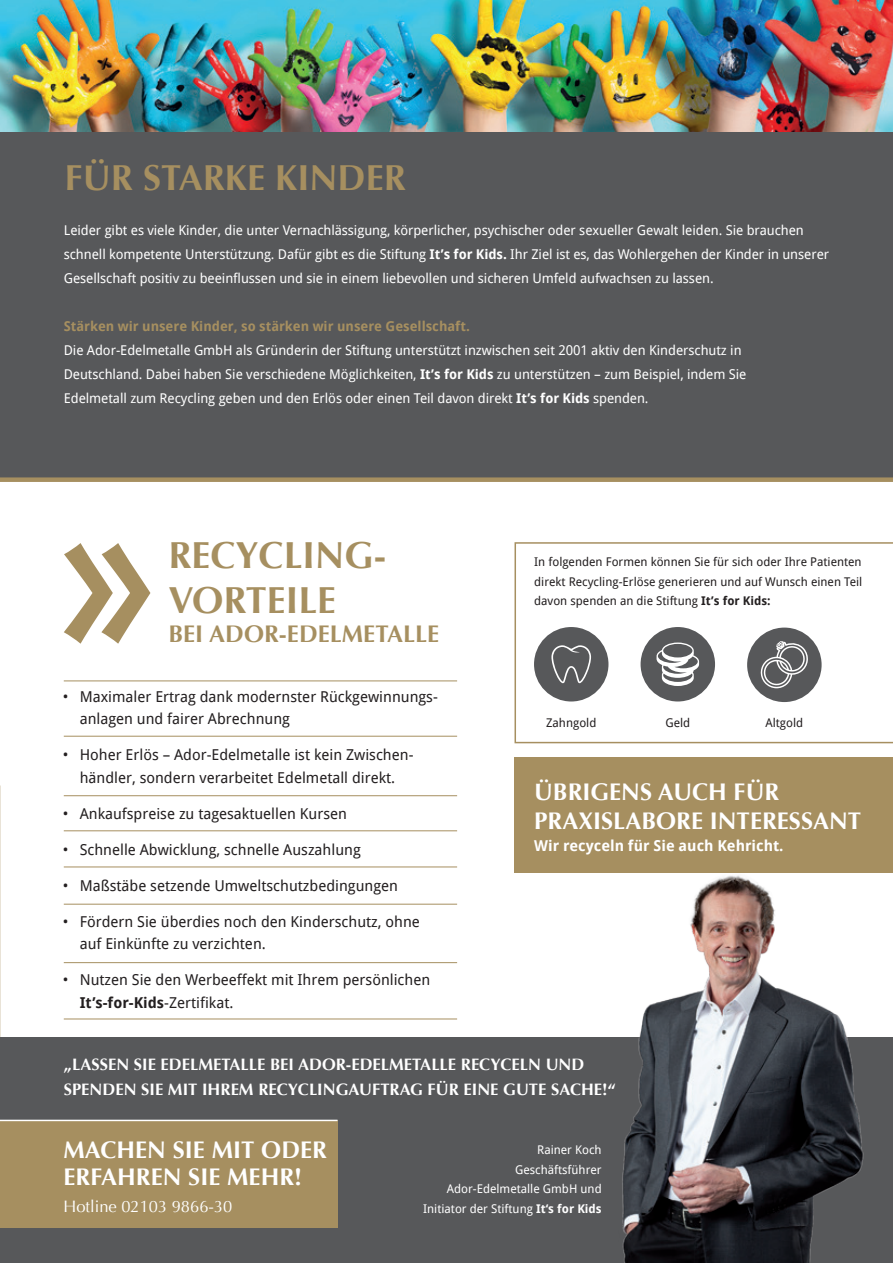
<style>
.page{position:relative;width:893px;height:1263px;background:#fff}
.page>*{position:absolute;margin:0;border:0;box-sizing:border-box;transform-origin:0 0}
.t1{font:700 37.5px/45px "Optima";letter-spacing:.005em;color:#a68f60}
.t2{font:700 36px "Optima";letter-spacing:.005em;color:#a68f60}
.t3{font:700 24px/28.8px "Optima";letter-spacing:.005em;color:#fff}
.t4{font:700 24px "Optima";letter-spacing:.005em;color:#a68f60}
.t5{font:700 16.5px/25.5px "Optima";letter-spacing:.005em;color:#fff}
.t6{font:16.5px "Optima";color:#fff}
.t7{font:15px/22.5px "Droid Sans";color:#231f20}
.t8{font:700 15px "Droid Sans";color:#fff}
.t9{font:13.5px/24px "Droid Sans";letter-spacing:-.005em;color:#fff}
.t10{font:700 13.5px "Droid Sans";color:#a68f60}
.t11{font:12px/19.5px "Droid Sans";color:#231f20;text-align:justify}
.t12{font:12px/19.5px "Droid Sans";color:#fff;text-align:right}
.s1{font-weight:700}
</style>
<div class="page">
<div style="left:0;top:119px;width:893px;height:360px;background:#57585a"></div>
<img style="left:0;top:0;width:893px;height:132px">
<svg style="left:64px;top:543px;width:86px;height:101px"></svg>
<div style="left:0;top:477px;width:893px;height:5px;background:#a68f60"></div>
<hr style="left:64px;top:736px;width:393px;height:1px;background:#a68f60">
<hr style="left:64px;top:680px;width:393px;height:1px;background:#a68f60">
<hr style="left:64px;top:795px;width:393px;height:1px;background:#a68f60">
<hr style="left:64px;top:830px;width:393px;height:1px;background:#a68f60">
<hr style="left:64px;top:866px;width:393px;height:1px;background:#a68f60">
<hr style="left:64px;top:904px;width:393px;height:1px;background:#a68f60">
<hr style="left:64px;top:962px;width:393px;height:1px;background:#a68f60">
<hr style="left:64px;top:1018px;width:393px;height:1px;background:#a68f60">
<svg style="left:514px;top:542px;width:379px;height:201px"></svg>
<div style="left:534px;top:627px;width:74px;height:74px;background:#57585a;border-radius:50%"></div>
<svg style="left:551px;top:645px;width:40px;height:38px"></svg>
<div style="left:641px;top:627px;width:74px;height:74px;background:#57585a;border-radius:50%"></div>
<svg style="left:656px;top:642px;width:43px;height:44px"></svg>
<div style="left:747px;top:628px;width:75px;height:74px;background:#57585a;border-radius:50%"></div>
<svg style="left:761px;top:641px;width:47px;height:47px"></svg>
<div style="left:514px;top:757px;width:379px;height:115px;background:#a68f60"></div>
<div style="left:0;top:1037px;width:893px;height:226px;background:#57585a"></div>
<img style="left:618px;top:872px;width:248px;height:391px">
<div style="left:0;top:1120px;width:338px;height:108px;background:#a68f60"></div>
<hr style="left:0;top:1120px;width:338px;height:1px;background:#fff">
<h2 class="t2" style="left:65px;top:157px;width:343px">FÜR STARKE KINDER</h2>
<p class="t9" style="left:64px;top:218px;width:767px">Leider gibt es viele Kinder, die unter Vernachlässigung, körperlicher, psychischer oder sexueller Gewalt leiden. Sie brauchen schnell kompetente Unterstützung. Dafür gibt es die Stiftung <span class="s1">It’s for Kids.</span> Ihr Ziel ist es, das Wohlergehen der Kinder in unserer<br>Gesellschaft positiv zu beeinflussen und sie in einem liebevollen und sicheren Umfeld aufwachsen zu lassen.</p>
<p class="t10" style="left:64px;top:318px;width:408px">Stärken wir unsere Kinder, so stärken wir unsere Gesellschaft.</p>
<p class="t9" style="left:64px;top:338px;width:684px">Die Ador-Edelmetalle GmbH als Gründerin der Stiftung unterstützt inzwischen seit 2001 aktiv den Kinderschutz in<br>Deutschland. Dabei haben Sie verschiedene Möglichkeiten, <span class="s1">It’s for Kids</span> zu unterstützen – zum Beispiel, indem Sie<br>Edelmetall zum Recycling geben und den Erlös oder einen Teil davon direkt <span class="s1">It’s for Kids</span> spenden.</p>
<h1 class="t1" style="left:168px;top:533px;width:219px">RECYCLING-<br>VORTEILE</h1>
<h3 class="t4" style="left:168px;top:620px;width:272px">BEI ADOR-EDELMETALLE</h3>
<p class="t7" style="left:80px;top:685px;width:358px;text-indent:-17px">• Maximaler Ertrag dank modernster Rückgewinnungs&shy;anlagen und fairer Abrechnung</p>
<p class="t7" style="left:63px;top:744px;width:352px;text-align:center">• Hoher Erlös – Ador-Edelmetalle ist kein Zwischen&shy;händler, sondern verarbeitet Edelmetall direkt.</p>
<p class="t7" style="left:63px;top:802px;width:286px">• Ankaufspreise zu tagesaktuellen Kursen</p>
<p class="t7" style="left:63px;top:838px;width:300px">• Schnelle Abwicklung, schnelle Auszahlung</p>
<p class="t7" style="left:63px;top:874px;width:337px">• Maßstäbe setzende Umweltschutzbedingungen</p>
<p class="t7" style="left:80px;top:910px;width:342px;text-indent:-17px">• Fördern Sie überdies noch den Kinderschutz, ohne auf Einkünfte zu verzichten.</p>
<p class="t7" style="left:80px;top:969px;width:352px;text-indent:-17px">• Nutzen Sie den Werbeeffekt mit Ihrem persönlichen<br><span class="s1">It’s-for-Kids</span>-Zertifikat.</p>
<p class="t11" style="left:534px;top:552px;width:330px">In folgenden Formen können Sie für sich oder Ihre Patienten direkt Recycling-Erlöse generieren und auf Wunsch einen Teil davon spenden an die Stiftung <span class="s1">It’s for Kids:</span></p>
<p class="t11" style="left:546px;top:713px;width:52px">Zahngold</p>
<p class="t11" style="left:665px;top:713px;width:26px">Geld</p>
<p class="t11" style="left:765px;top:713px;width:39px">Altgold</p>
<h3 class="t3" style="left:534px;top:778px;width:329px">ÜBRIGENS AUCH FÜR<br>PRAXISLABORE INTERESSANT</h3>
<p class="t8" style="left:534px;top:837px;width:251px">Wir recyceln für Sie auch Kehricht.</p>
<p class="t5" style="left:64px;top:1052px;width:554px">„LASSEN SIE EDELMETALLE BEI ADOR-EDELMETALLE RECYCELN UND<br>SPENDEN SIE MIT IHREM RECYCLINGAUFTRAG FÜR EINE GUTE SACHE!“</p>
<h3 class="t3" style="left:64px;top:1137px;width:265px;line-height:27px">MACHEN SIE MIT ODER<br>ERFAHREN SIE MEHR!</h3>
<p class="t6" style="left:64px;top:1197px;width:170px">Hotline 02103 9866-30</p>
<p class="t12" style="left:423px;top:1140px;width:180px">Rainer Koch<br>Geschäftsführer<br>Ador-Edelmetalle GmbH und<br>Initiator der Stiftung <span class="s1">It‘s for Kids</span></p>
</div>
